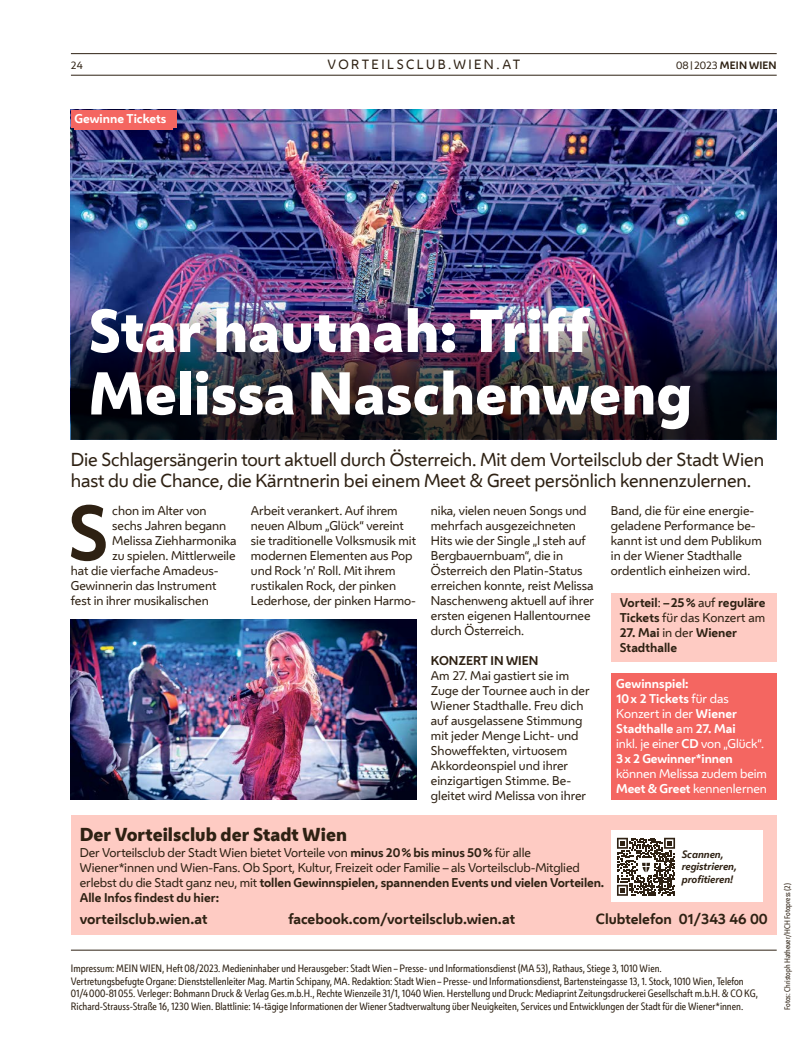
<style>
.page{position:relative;width:798px;height:1063px;background:#fff}
.page>*{position:absolute;margin:0;border:0;box-sizing:border-box;transform-origin:0 0}
.FT_FT_Initial4{font:700 71.88px "Wiener Melange";color:#2e2113}
.HL_Header_45pt{font:800 56.25px/62.5px "Wiener Melange";color:#fff}
.HL_VS_14pt{font:17.5px/21px "Wiener Melange";letter-spacing:-.01em;color:#2e2113}
.HL_Header_14pt{font:800 17.5px "Wiener Melange";color:#2e2113}
.FT_FT_Info_bold{font:700 13.75px "Wiener Melange";color:#2e2113}
.t1{font:12.5px "Wiener Melange";color:#2e2113}
.FT_FT{font:11.88px/15px "Wiener Melange";color:#2e2113}
.FT_FT_Initial4-2{font:11.88px/15px "Wiener Melange";letter-spacing:-.005em;color:#2e2113}
.Spalte_Infobox_VC_hinterlegt_GEWINN_Rot{font:11.88px/15px "Wiener Melange";letter-spacing:-.01em;color:#fff}
.Spalte_Infobox_VC_hinterlegt{font:700 11.88px/15px "Wiener Melange";color:#2e2113}
.Spalte_Infobox_VC_hinterlegt_GEWINN_Rot-2{font:700 11.88px "Wiener Melange";color:#fff}
.FT_Zwischentitel{font:700 11.88px "Wiener Melange";color:#2e2113}
.t2{font:10px/12.5px "Wiener Melange Cd";color:#2e2113}
.t3{font:italic 700 10px/12.5px "Wiener Melange";letter-spacing:-.005em;color:#2e2113}
.t4{font:700 10px "Wiener Melange";letter-spacing:.01em;color:#2e2113}
.t5{font:10px "Wiener Melange";color:#2e2113}
.t6{font:7.5px "Wiener Melange Cd";color:#2e2113}
.s1{font-weight:400}
.s2{font-weight:400;font-size:7.5px}
.s3{font-weight:700}
</style>
<div class="page">
<hr style="left:71px;top:75px;width:705px;height:1px;background:#2e2113">
<hr style="left:71px;top:53px;width:705px;height:1px;background:#2e2113">
<img style="left:71px;top:110px;width:705px;height:134px">
<hr style="left:71px;top:950px;width:705px;height:1px;background:#2e2113">
<img style="left:71px;top:620px;width:345px;height:180px">
<div style="left:71px;top:110px;width:105px;height:18px;background:#f46661"></div>
<div style="left:74px;top:110px;width:99px;height:19px;background:#f46661"></div>
<div style="left:71px;top:815px;width:705px;height:120px;background:#fecbc3"></div>
<div style="left:611px;top:831px;width:151px;height:71px;background:#fff"></div>
<svg style="left:617px;top:838px;width:57px;height:58px"></svg>
<div style="left:610px;top:593px;width:166px;height:68px;background:#fecbc3"></div>
<div style="left:610px;top:673px;width:166px;height:127px;background:#f46661"></div>
<img style="left:71px;top:244px;width:705px;height:196px">
<p class="t5" style="left:71px;top:58px;width:13px">24</p>
<p class="t1" style="left:327px;top:55px;width:22px">Vorteilsclub</p>
<p class="t1" style="left:448px;top:55px;width:16px">.wien</p>
<p class="t1" style="left:496px;top:55px;width:16px">.at</p>
<p class="t4" style="left:675px;top:57px;width:102px"><span class="s1">08</span><span class="s2">|</span><span class="s1">2023</span> MEIN WIEN</p>
<p class="Spalte_Infobox_VC_hinterlegt_GEWINN_Rot-2" style="left:74px;top:108px;width:93px">Gewinne Tickets</p>
<h1 class="HL_Header_45pt" style="left:88px;top:300px;width:605px">Star hautnah: Triff<br>Melissa Naschenweng</h1>
<p class="HL_VS_14pt" style="left:71px;top:448px;width:694px">Die Schlagersängerin tourt aktuell durch Österreich. Mit dem Vorteilsclub der Stadt Wien hast du die Chance, die Kärntnerin bei einem Meet &amp; Greet persönlich kennenzulernen.</p>
<p class="FT_FT_Initial4" style="left:68px;top:473px;width:42px">S</p>
<p class="FT_FT_Initial4-2" style="left:112px;top:502px;width:96px">chon im Alter von</p>
<p class="FT_FT_Initial4-2" style="left:112px;top:517px;width:116px">sechs Jahren begann</p>
<p class="FT_FT_Initial4-2" style="left:112px;top:532px;width:126px">Melissa Ziehharmonika</p>
<p class="FT_FT_Initial4-2" style="left:112px;top:547px;width:125px">zu spielen. Mittlerweile</p>
<p class="FT_FT_Initial4-2" style="left:71px;top:562px;width:149px">hat die vierfache Amadeus-</p>
<p class="FT_FT_Initial4-2" style="left:71px;top:577px;width:147px">Gewinnerin das Instrument</p>
<p class="FT_FT_Initial4-2" style="left:71px;top:592px;width:139px">fest in ihrer musikalischen</p>
<p class="FT_FT_Initial4-2" style="left:251px;top:502px;width:167px">Arbeit verankert. Auf ihrem neuen Album „Glück“ vereint sie traditionelle Volksmusik mit modernen Elementen aus Pop und Rock ’n’ Roll. Mit ihrem rustikalen Rock, der pinken<br>Lederhose, der pinken Harmo-</p>
<p class="FT_FT_Initial4-2" style="left:431px;top:502px;width:165px">nika, vielen neuen Songs und mehrfach ausgezeichneten<br>Hits wie der Single „I steh auf<br>Bergbauernbuam“, die in<br>Österreich den Platin-Status erreichen konnte, reist Melissa<br>Naschenweng aktuell auf ihrer ersten eigenen Hallentournee durch Österreich.</p>
<p class="FT_Zwischentitel" style="left:431px;top:650px;width:109px">KONZERT IN WIEN</p>
<p class="FT_FT" style="left:431px;top:667px;width:160px">Am 27. Mai gastiert sie im<br>Zuge der Tournee auch in der<br>Wiener Stadthalle. Freu dich auf ausgelassene Stimmung mit jeder Menge Licht- und<br>Showeffekten, virtuosem<br>Akkordeonspiel und ihrer einzigartigen Stimme. Be&shy;gleitet wird Melissa von ihrer</p>
<p class="FT_FT" style="left:610px;top:502px;width:152px">Band, die für eine energie&shy;geladene Performance be&shy;kannt ist und dem Publikum in der Wiener Stadthalle ordentlich einheizen wird.</p>
<p class="Spalte_Infobox_VC_hinterlegt" style="left:619px;top:595px;width:147px">Vorteil<span class="s1">:</span> –25% <span class="s1">auf</span> reguläre<br>Tickets <span class="s1">für das Konzert am</span></p>
<p class="Spalte_Infobox_VC_hinterlegt" style="left:619px;top:625px;width:119px">27. Mai <span class="s1">in der</span> Wiener<br>Stadthalle</p>
<p class="Spalte_Infobox_VC_hinterlegt_GEWINN_Rot" style="left:616px;top:675px;width:152px"><span class="s3">Gewinnspiel:<br>10x 2 Tickets</span> für das<br>Konzert in der <span class="s3">Wiener<br>Stadthalle</span> am <span class="s3">27. Mai<br></span>inkl. je einer <span class="s3">CD</span> von „Glück“.<br><span class="s3">3x 2 Gewinner*innen </span>können Melissa zudem beim<br><span class="s3">Meet &amp; Greet</span> kennenlernen</p>
<h1 class="HL_Header_14pt" style="left:80px;top:822px;width:268px">Der Vorteilsclub der Stadt Wien</h1>
<p class="FT_FT" style="left:80px;top:844px;width:525px">Der Vorteilsclub der Stadt Wien bietet Vorteile von <span class="s3">minus 20% bis minus 50%</span> für alle Wiener*innen und Wien-Fans. Ob Sport, Kultur, Freizeit oder Familie – als Vorteilsclub-Mitglied erlebst du die Stadt ganz neu, mit <span class="s3">tollen Gewinnspielen, spannenden Events und vielen Vorteilen.<br>Alle Infos findest du hier:</span></p>
<p class="FT_FT_Info_bold" style="left:80px;top:907px;width:129px">vorteilsclub.wien.at</p>
<p class="FT_FT_Info_bold" style="left:288px;top:907px;width:228px">facebook.com/vorteilsclub.wien.at</p>
<p class="FT_FT_Info_bold" style="left:595px;top:907px;width:173px">Clubtelefon 01/343 46 00</p>
<p class="t3" style="left:681px;top:848px;width:57px">Scannen, registrieren, profitieren!</p>
<p class="t2" style="left:71px;top:962px;width:592px">Impressum: MEIN WIEN, Heft 08/2023. Medieninhaber und Herausgeber: Stadt Wien – Presse- und Informationsdienst (MA 53), Rathaus, Stiege 3, 1010 Wien.</p>
<p class="t2" style="left:71px;top:975px;width:688px">Vertretungsbefugte Organe: Dienststellenleiter Mag. Martin Schipany, MA. Redaktion: Stadt Wien – Presse- und Informationsdienst, Bartensteingasse 13, 1. Stock, 1010 Wien, Telefon<br>01/4000-81055. Verleger: Bohmann Druck &amp; Verlag Ges.m.b.H., Rechte Wienzeile 31/1, 1040 Wien. Herstellung und Druck: Mediaprint Zeitungsdruckerei Gesellschaft m.b.H. &amp; CO KG,<br>Richard-Strauss-Straße 16, 1230 Wien. Blattlinie: 14-tägige Informationen der Wiener Stadtverwaltung über Neuigkeiten, Services und Entwicklungen der Stadt für die Wiener*innen.</p>
<p class="t6" style="left:782px;top:1010px;width:129px;rotate:-90deg">Fotos: Christoph Hatheuer/HCH Fotopress (2)</p>
</div>
